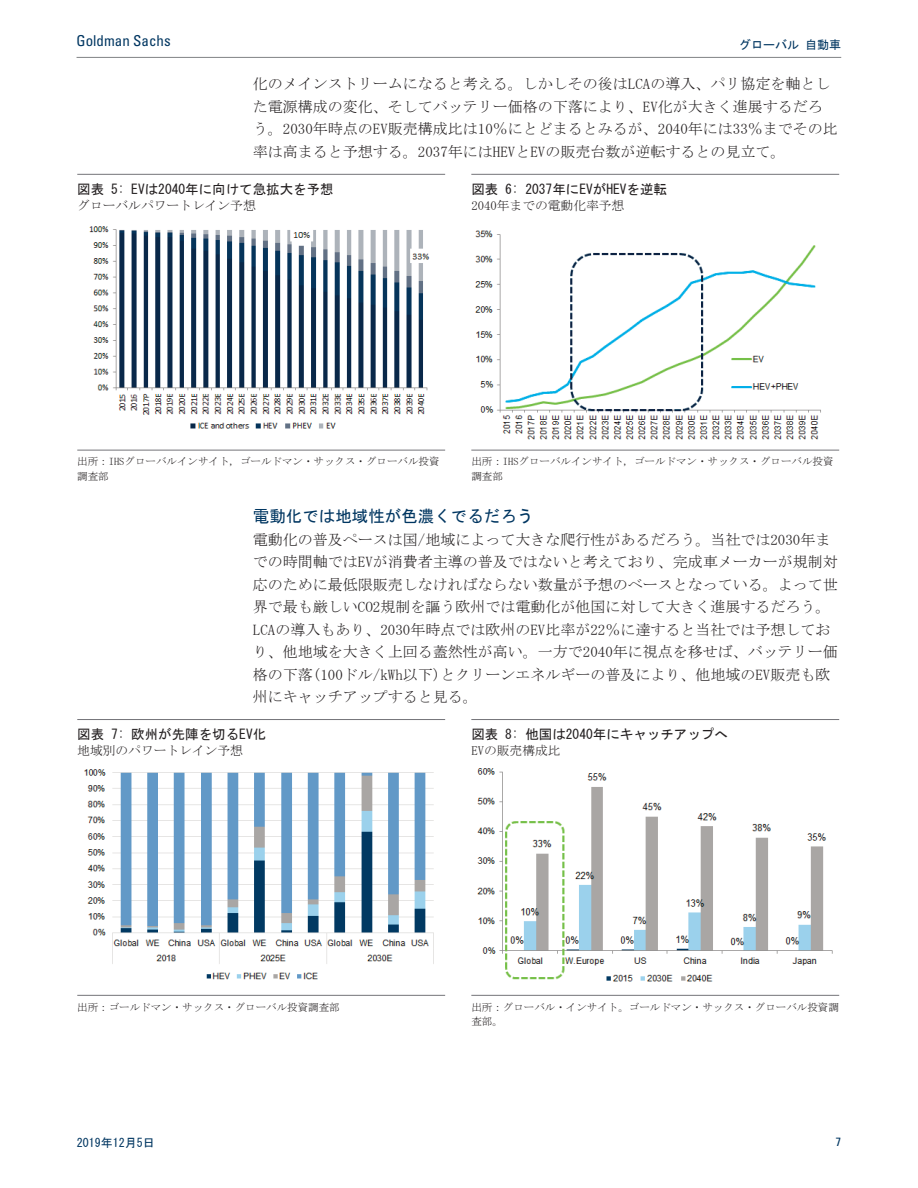
<style>
.page{position:relative;width:918px;height:1188px;background:#fff}
.page>*{position:absolute;margin:0;border:0;box-sizing:border-box;transform-origin:0 0}
.t1{font:16.5px "MS Gothic";color:#003661}
.t2{font:15px/22.5px "MS Mincho";color:#231f20}
.t3{font:condensed 15px "Univers LT Std";color:#003661}
.t4{font:13.5px "MS Gothic";color:#231f20}
.t5{font:12.75px "MS Mincho";color:#231f20}
.t6{font:12px "MS Gothic";color:#003661}
.t7{font:condensed 12px "Univers LT Std";color:#003661}
.t8{font:10.5px/14.2px "MS Mincho";color:#231f20}
</style>
<div class="page">
<hr style="left:77px;top:174px;width:368px;height:1px;background:#737378">
<hr style="left:471px;top:174px;width:368px;height:1px;background:#737378">
<img style="left:89px;top:226px;width:341px;height:203px">
<img style="left:475px;top:230px;width:346px;height:210px">
<hr style="left:77px;top:450px;width:368px;height:1px;background:#737378">
<hr style="left:471px;top:450px;width:368px;height:1px;background:#737378">
<hr style="left:77px;top:719px;width:368px;height:1px;background:#737378">
<hr style="left:471px;top:719px;width:368px;height:1px;background:#737378">
<img style="left:84px;top:769px;width:350px;height:211px">
<img style="left:477px;top:768px;width:356px;height:214px">
<hr style="left:77px;top:995px;width:368px;height:1px;background:#737378">
<hr style="left:471px;top:995px;width:368px;height:1px;background:#737378">
<hr style="left:77px;top:57px;width:764px;height:1px;background:#808285">
<p class="t3" style="left:77px;top:32px;width:96px">Goldman Sachs</p>
<p class="t6" style="left:739px;top:39px;width:103px">グローバル自動車</p>
<p class="t2" style="left:253px;top:73px;width:586px">化のメインストリームになると考える。しかしその後はLCAの導入、パリ協定を軸とした電源構成の変化、そしてバッテリー価格の下落により、EV化が大きく進展するだろう。2030年時点のEV販売構成比は10％にとどまるとみるが、2040年には33％までその比率は高まると予想する。2037年にはHEVとEVの販売台数が逆転するとの見立て。</p>
<p class="t4" style="left:77px;top:183px;width:258px">図表 5: EVは2040年に向けて急拡大を予想</p>
<p class="t5" style="left:77px;top:199px;width:180px">グローバルパワートレイン予想</p>
<p class="t4" style="left:471px;top:183px;width:197px">図表 6: 2037年にEVがHEVを逆転</p>
<p class="t5" style="left:471px;top:199px;width:154px">2040年までの電動化率予想</p>
<p class="t8" style="left:77px;top:455px;width:364px">出所：IHSグローバルインサイト, ゴールドマン・サックス・グローバル投資調査部</p>
<p class="t8" style="left:471px;top:455px;width:364px">出所：IHSグローバルインサイト, ゴールドマン・サックス・グローバル投資調査部</p>
<p class="t1" style="left:253px;top:508px;width:282px">電動化では地域性が色濃くでるだろう</p>
<p class="t2" style="left:253px;top:528px;width:586px">電動化の普及ペースは国/地域によって大きな爬行性があるだろう。当社では2030年までの時間軸ではEVが消費者主導の普及ではないと考えており、完成車メーカーが規制対応のために最低限販売しなければならない数量が予想のベースとなっている。よって世界で最も厳しいCO2規制を謳う欧州では電動化が他国に対して大きく進展するだろう。LCAの導入もあり、2030年時点では欧州のEV比率が22％に達すると当社では予想しており、他地域を大きく上回る蓋然性が高い。一方で2040年に視点を移せば、バッテリー価格の下落(100ドル/kWh以下)とクリーンエネルギーの普及により、他地域のEV販売も欧州にキャッチアップすると見る。</p>
<p class="t4" style="left:77px;top:728px;width:191px">図表 7: 欧州が先陣を切るEV化</p>
<p class="t5" style="left:77px;top:744px;width:167px">地域別のパワートレイン予想</p>
<p class="t4" style="left:471px;top:728px;width:258px">図表 8: 他国は2040年にキャッチアップへ</p>
<p class="t5" style="left:471px;top:744px;width:91px">EVの販売構成比</p>
<p class="t8" style="left:77px;top:1000px;width:264px">出所：ゴールドマン・サックス・グローバル投資調査部</p>
<p class="t8" style="left:471px;top:1000px;width:369px">出所：グローバル・インサイト。ゴールドマン・サックス・グローバル投資調査部。</p>
<p class="t6" style="left:77px;top:1137px;width:79px">2019年12月5日</p>
<p class="t7" style="left:836px;top:1135px;width:7px">7</p>
</div>
